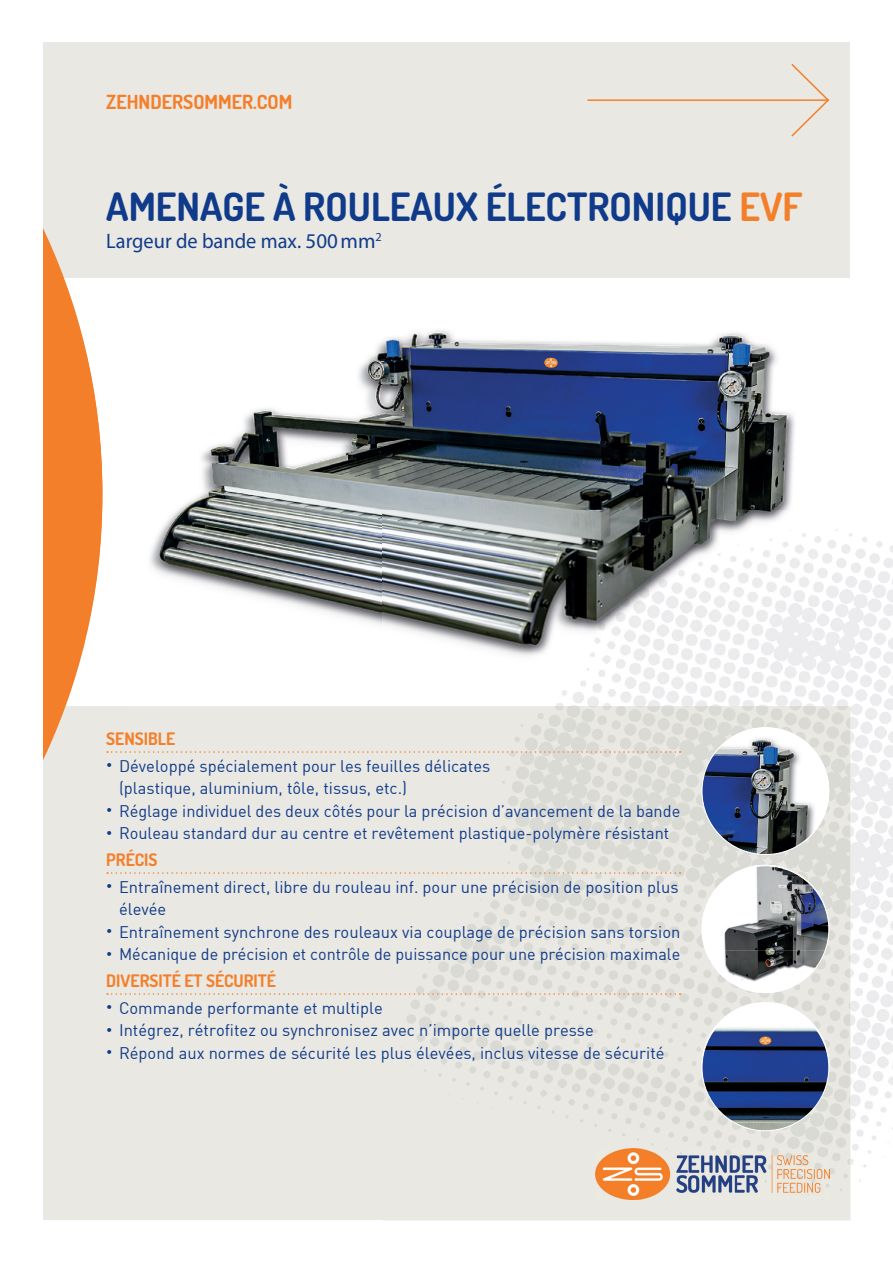
<style>
.page{position:relative;width:893px;height:1263px;background:#fff}
.page>*{position:absolute;margin:0;border:0;box-sizing:border-box;transform-origin:0 0}
.t1{font:700 39px "Dosis";color:#103b8a}
.t2{font:21px "Myriad Pro";color:#103b8a}
.t3{font:700 19.5px "Dosis";color:#f47f2a}
.t4{font:700 17.25px "Dosis";color:#f47f2a}
.t5{font:16.5px/22.5px "DIN";color:#103b8a}
.s1{color:#f47f2a}
.s2{font-size:12px}
</style>
<div class="page">
<div style="left:43px;top:43px;width:807px;height:1177px;background:#eae8e2"></div>
<div style="left:0;top:279px;width:893px;height:427px;background:#fff"></div>
<hr style="left:588px;top:99px;width:240px;height:2px;background:#f47f2a">
<svg style="left:790px;top:64px;width:40px;height:73px"></svg>
<img style="left:813px;top:529px;width:80px;height:691px">
<img style="left:405px;top:706px;width:445px;height:514px">
<svg style="left:702px;top:727px;width:127px;height:128px"></svg>
<svg style="left:702px;top:865px;width:127px;height:127px"></svg>
<img style="left:595px;top:1149px;width:234px;height:50px">
<svg style="left:43px;top:42px;width:59px;height:718px"></svg>
<img style="left:555px;top:533px;width:258px;height:173px">
<img style="left:150px;top:334px;width:264px;height:291px">
<img style="left:414px;top:331px;width:378px;height:179px">
<img style="left:383px;top:510px;width:409px;height:153px">
<img style="left:702px;top:728px;width:127px;height:126px;border-radius:63px">
<svg style="left:702px;top:866px;width:127px;height:127px;background:#ababab"></svg>
<img style="left:712px;top:866px;width:117px;height:84px">
<img style="left:712px;top:950px;width:46px;height:42px">
<img style="left:702px;top:1004px;width:127px;height:127px;border-radius:63px">
<svg style="left:107px;top:751px;width:574px;height:2px"></svg>
<svg style="left:107px;top:872px;width:574px;height:2px"></svg>
<svg style="left:107px;top:993px;width:574px;height:2px"></svg>
<p class="t3" style="left:106px;top:87px;width:188px">ZEHNDERSOMMER.COM</p>
<h1 class="t1" style="left:106px;top:178px;width:697px">AMENAGE À ROULEAUX ÉLECTRONIQUE <span class="s1">EVF</span></h1>
<p class="t2" style="left:106px;top:228px;width:277px">Largeur de bande max. 500 mm<sup>2</sup></p>
<p class="t4" style="left:106px;top:726px;width:71px">SENSIBLE</p>
<p class="t5" style="left:119px;top:754px;width:373px;text-indent:-13px"><span class="s2">•</span> Développé spécialement pour les feuilles délicates (plastique, aluminium, tôle, tissus, etc.)</p>
<p class="t5" style="left:106px;top:799px;width:575px"><span class="s2">•</span> Réglage individuel des deux côtés pour la précision d’avancement de la bande</p>
<p class="t5" style="left:106px;top:822px;width:564px"><span class="s2">•</span> Rouleau standard dur au centre et revêtement plastique-polymère résistant</p>
<p class="t4" style="left:106px;top:847px;width:53px">PRÉCIS</p>
<p class="t5" style="left:119px;top:875px;width:561px;text-indent:-13px"><span class="s2">•</span> Entraînement direct, libre du rouleau inf. pour une précision de position plus élevée</p>
<p class="t5" style="left:106px;top:920px;width:576px"><span class="s2">•</span> Entraînement synchrone des rouleaux via couplage de précision sans torsion</p>
<p class="t5" style="left:106px;top:943px;width:575px"><span class="s2">•</span> Mécanique de précision et contrôle de puissance pour une précision maximale</p>
<p class="t4" style="left:106px;top:968px;width:171px">DIVERSITÉ ET SÉCURITÉ</p>
<p class="t5" style="left:106px;top:996px;width:278px"><span class="s2">•</span> Commande performante et multiple</p>
<p class="t5" style="left:106px;top:1019px;width:489px"><span class="s2">•</span> Intégrez, rétrofitez ou synchronisez avec n’importe quelle presse</p>
<p class="t5" style="left:106px;top:1041px;width:560px"><span class="s2">•</span> Répond aux normes de sécurité les plus élevées, inclus vitesse de sécurité</p>
</div>
